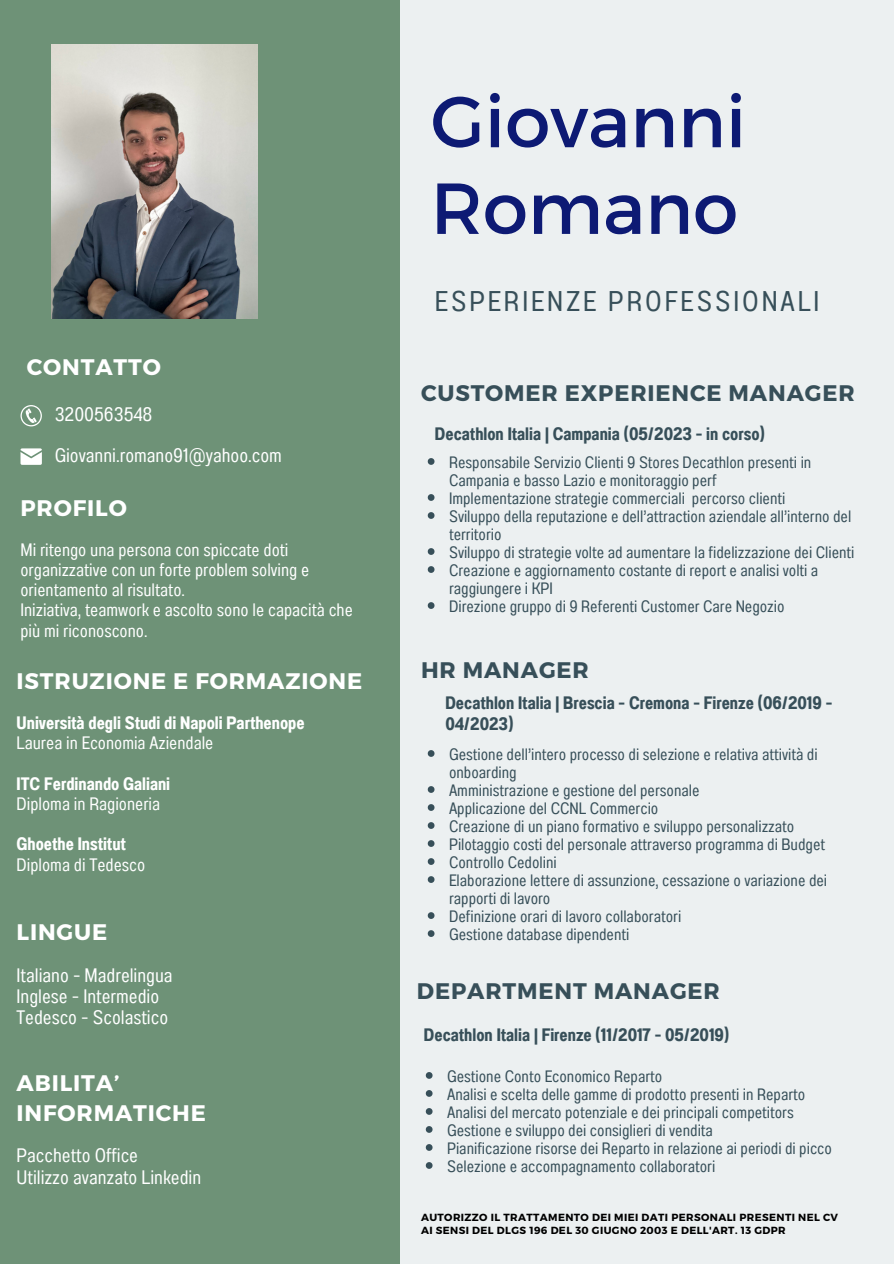
<style>
.page{position:relative;width:894px;height:1264px;background:#fff}
.page>*{position:absolute;margin:0;border:0;box-sizing:border-box;transform-origin:0 0}
.t1{font:72px/86.7px "Montserrat";color:#0d1a74}
.t2{font:28.5px "Anantason Wd 62";letter-spacing:.105em;color:#374f59}
.t3{font:700 22.5px/30.3px "Montserrat";letter-spacing:.04em;color:#fff}
.t4{font:700 22.5px "Montserrat";letter-spacing:.04em;color:#374f59}
.t5{font:19.5px "Anantason Wd 62";color:#fff}
.t6{font:18px/20.2px "Anantason Wd 62";color:#fff}
.t7{font:18px/20.2px "Anantason Bold Wd 62";color:#374f59}
.t8{font:18px "Anantason Bold Wd 62";color:#fff}
.t9{font:16.5px/18px "Anantason Wd 62";color:#374f59}
.t10{font:700 10.35px "Montserrat";letter-spacing:.04em;color:#000}
</style>
<div class="page">
<div style="left:0;top:0;width:893px;height:1263px;background:#ecf0f1"></div>
<div style="left:0;top:0;width:399px;height:1263px;background:#6e9277"></div>
<svg style="left:20px;top:405px;width:22px;height:21px"></svg>
<svg style="left:20px;top:448px;width:22px;height:17px"></svg>
<img style="left:52px;top:44px;width:205px;height:275px">
<svg style="left:427px;top:458px;width:7px;height:7px"></svg>
<svg style="left:427px;top:494px;width:7px;height:7px"></svg>
<svg style="left:427px;top:512px;width:7px;height:7px"></svg>
<svg style="left:427px;top:548px;width:7px;height:7px"></svg>
<svg style="left:427px;top:566px;width:7px;height:7px"></svg>
<svg style="left:427px;top:602px;width:7px;height:7px"></svg>
<svg style="left:427px;top:750px;width:7px;height:6px"></svg>
<svg style="left:427px;top:786px;width:7px;height:6px"></svg>
<svg style="left:427px;top:804px;width:7px;height:6px"></svg>
<svg style="left:427px;top:822px;width:7px;height:6px"></svg>
<svg style="left:427px;top:840px;width:7px;height:6px"></svg>
<svg style="left:427px;top:858px;width:7px;height:6px"></svg>
<svg style="left:427px;top:876px;width:7px;height:6px"></svg>
<svg style="left:427px;top:912px;width:7px;height:6px"></svg>
<svg style="left:427px;top:930px;width:7px;height:6px"></svg>
<svg style="left:425px;top:1072px;width:7px;height:6px"></svg>
<svg style="left:425px;top:1090px;width:7px;height:6px"></svg>
<svg style="left:425px;top:1108px;width:7px;height:6px"></svg>
<svg style="left:425px;top:1126px;width:7px;height:6px"></svg>
<svg style="left:425px;top:1144px;width:7px;height:6px"></svg>
<svg style="left:425px;top:1162px;width:7px;height:6px"></svg>
<p class="t3" style="left:27px;top:350px;width:135px">CONTATTO</p>
<p class="t5" style="left:55px;top:403px;width:99px">3200563548</p>
<p class="t5" style="left:55px;top:444px;width:229px">Giovanni.romano91@yahoo.com</p>
<p class="t3" style="left:20px;top:491px;width:108px">PROFILO</p>
<p class="t6" style="left:20px;top:539px;width:290px">Mi ritengo una persona con spiccate doti organizzative con un forte problem solving e orientamento al risultato.</p>
<p class="t6" style="left:20px;top:600px;width:334px">Iniziativa, teamwork e ascolto sono le capacità che più mi riconoscono.</p>
<p class="t3" style="left:17px;top:664px;width:347px">ISTRUZIONE E FORMAZIONE</p>
<p class="t8" style="left:17px;top:712px;width:289px">Università degli Studi di Napoli Parthenope</p>
<p class="t6" style="left:17px;top:732px;width:198px">Laurea in Economia Aziendale</p>
<p class="t8" style="left:17px;top:772px;width:155px">ITC Ferdinando Galiani</p>
<p class="t6" style="left:17px;top:793px;width:145px">Diploma in Ragioneria</p>
<p class="t8" style="left:17px;top:833px;width:111px">Ghoethe Institut</p>
<p class="t6" style="left:17px;top:854px;width:130px">Diploma di Tedesco</p>
<p class="t3" style="left:17px;top:916px;width:92px">LINGUE</p>
<p class="t5" style="left:17px;top:963px;width:157px">Italiano - Madrelingua</p>
<p class="t5" style="left:17px;top:984px;width:144px">Inglese - Intermedio</p>
<p class="t5" style="left:17px;top:1006px;width:153px">Tedesco - Scolastico</p>
<p class="t3" style="left:17px;top:1066px;width:191px">ABILITA’<br>INFORMATICHE</p>
<p class="t5" style="left:17px;top:1144px;width:123px">Pacchetto Office</p>
<p class="t5" style="left:17px;top:1165px;width:186px">Utilizzo avanzato Linkedin</p>
<p class="t1" style="left:430px;top:75px;width:317px">Giovanni<br>Romano</p>
<p class="t2" style="left:435px;top:285px;width:386px">ESPERIENZE PROFESSIONALI</p>
<p class="t4" style="left:421px;top:378px;width:435px">CUSTOMER EXPERIENCE MANAGER</p>
<p class="t7" style="left:435px;top:423px;width:331px">Decathlon Italia | Campania (05/2023 - in corso)</p>
<p class="t9" style="left:449px;top:453px;width:364px">Responsabile Servizio Clienti 9 Stores Decathlon presenti in<br>Campania e basso Lazio e monitoraggio perf</p>
<p class="t9" style="left:449px;top:489px;width:338px">Implementazione strategie commerciali percorso clienti</p>
<p class="t9" style="left:449px;top:507px;width:403px">Sviluppo della reputazione e dell’attraction aziendale all’interno del territorio</p>
<p class="t9" style="left:449px;top:543px;width:407px">Sviluppo di strategie volte ad aumentare la fidelizzazione dei Clienti</p>
<p class="t9" style="left:449px;top:561px;width:370px">Creazione e aggiornamento costante di report e analisi volti a raggiungere i KPI</p>
<p class="t9" style="left:449px;top:597px;width:337px">Direzione gruppo di 9 Referenti Customer Care Negozio</p>
<p class="t4" style="left:421px;top:655px;width:169px">HR MANAGER</p>
<p class="t7" style="left:445px;top:693px;width:388px">Decathlon Italia | Brescia - Cremona - Firenze (06/2019 -<br>04/2023)</p>
<p class="t9" style="left:449px;top:745px;width:370px">Gestione dell’intero processo di selezione e relativa attività di onboarding</p>
<p class="t9" style="left:449px;top:781px;width:252px">Amministrazione e gestione del personale</p>
<p class="t9" style="left:449px;top:799px;width:211px">Applicazione del CCNL Commercio</p>
<p class="t9" style="left:449px;top:817px;width:347px">Creazione di un piano formativo e sviluppo personalizzato</p>
<p class="t9" style="left:449px;top:835px;width:377px">Pilotaggio costi del personale attraverso programma di Budget</p>
<p class="t9" style="left:449px;top:853px;width:109px">Controllo Cedolini</p>
<p class="t9" style="left:449px;top:871px;width:379px">Elaborazione lettere di assunzione, cessazione o variazione dei rapporti di lavoro</p>
<p class="t9" style="left:449px;top:907px;width:233px">Definizione orari di lavoro collaboratori</p>
<p class="t9" style="left:449px;top:925px;width:182px">Gestione database dipendenti</p>
<p class="t4" style="left:417px;top:976px;width:304px">DEPARTMENT MANAGER</p>
<p class="t7" style="left:424px;top:1024px;width:307px">Decathlon Italia | Firenze (11/2017 - 05/2019)</p>
<p class="t9" style="left:447px;top:1067px;width:217px">Gestione Conto Economico Reparto</p>
<p class="t9" style="left:447px;top:1085px;width:359px">Analisi e scelta delle gamme di prodotto presenti in Reparto</p>
<p class="t9" style="left:447px;top:1103px;width:348px">Analisi del mercato potenziale e dei principali competitors</p>
<p class="t9" style="left:447px;top:1121px;width:267px">Gestione e sviluppo dei consiglieri di vendita</p>
<p class="t9" style="left:447px;top:1139px;width:386px">Pianificazione risorse dei Reparto in relazione ai periodi di picco</p>
<p class="t9" style="left:447px;top:1157px;width:269px">Selezione e accompagnamento collaboratori</p>
<p class="t10" style="left:421px;top:1210px;width:418px">AUTORIZZO IL TRATTAMENTO DEI MIEI DATI PERSONALI PRESENTI NEL CV</p>
<p class="t10" style="left:421px;top:1223px;width:366px">AI SENSI DEL DLGS 196 DEL 30 GIUGNO 2003 E DELL'ART. 13 GDPR</p>
</div>
